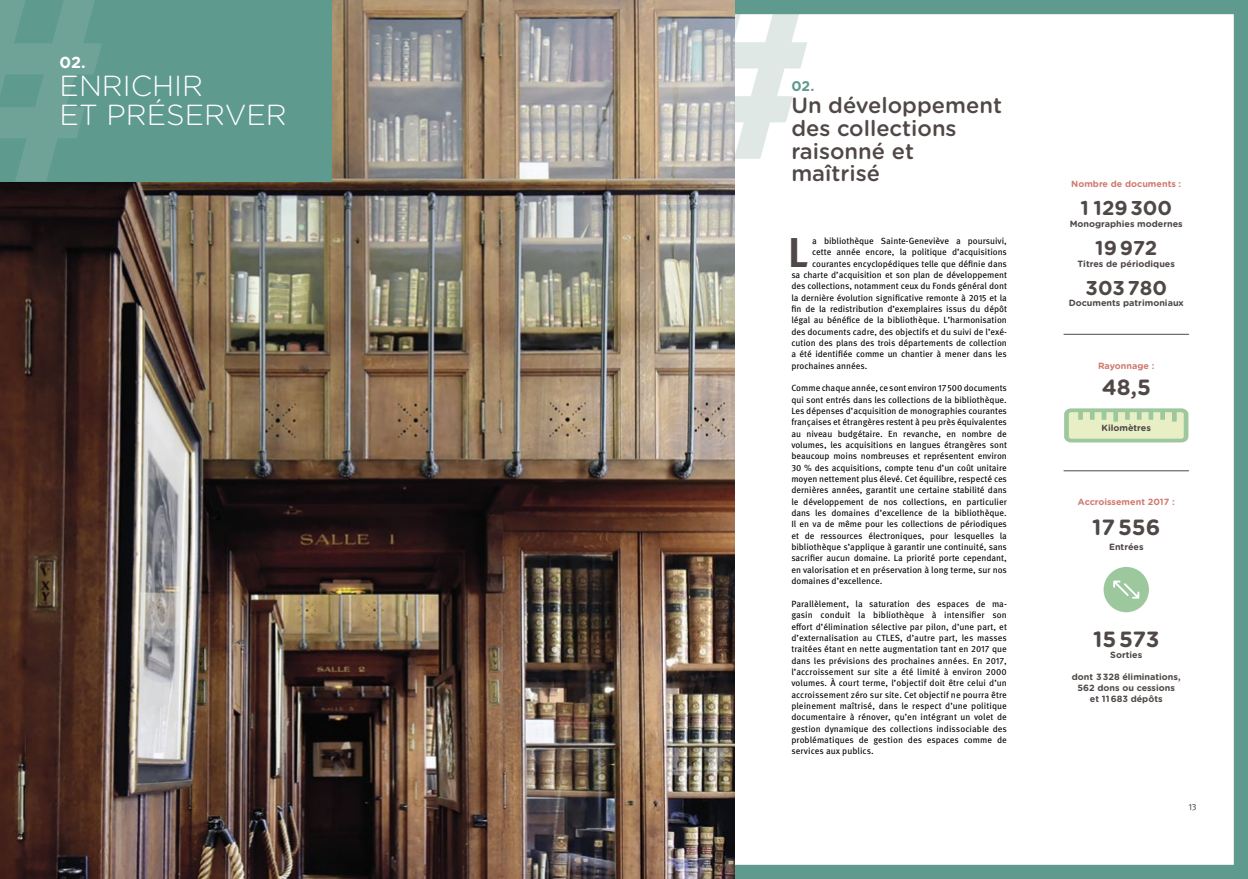
<style>
.page{position:relative;width:1248px;height:879px;background:#fff}
.page>*{position:absolute;margin:0;border:0;box-sizing:border-box;transform-origin:0 0}
.t1{font:700 41.6px "Meta Pro";color:#4f4846}
.t2{font:300 29px/28.3px "Gotham Rounded";color:#fff}
.t3{font:500 22px/22.7px "Gotham Rounded";color:#4f4846}
.t4{font:700 22px "Gotham Rounded";color:#4f4846}
.t5{font:700 20px "Gotham Rounded";color:#4f4846}
.t6{font:700 16px "Gotham Rounded";color:#fff}
.t7{font:700 14px "Gotham Rounded";color:#5e9a8e}
.t8{font:9px/11.3px "Meta Pro";color:#000;text-align:justify}
.t9{font:700 9px/10.8px "Gotham Rounded";color:#4f4846;text-align:center}
.t10{font:700 9px "Gotham Rounded";color:#cf7a70}
.t11{font:9px "Meta Pro";color:#393939}
</style>
<div class="page">
<svg style="left:734px;top:0;width:513px;height:879px"></svg>
<img style="left:0;top:0;width:734px;height:879px">
<hr style="left:1063px;top:334px;width:125px;height:1px;background:#4f4846">
<hr style="left:1063px;top:470px;width:125px;height:1px;background:#4f4846">
<svg style="left:1063px;top:408px;width:125px;height:34px;background:#cfe2b9"></svg>
<svg style="left:1103px;top:567px;width:45px;height:45px"></svg>
<div style="left:0;top:0;width:332px;height:181px;background:#5e9a8e"></div>
<svg style="left:0;top:0;width:102px;height:181px"></svg>
<h3 class="t6" style="left:60px;top:51px;width:28px">02.</h3>
<h2 class="t2" style="left:60px;top:71px;width:229px">ENRICHIR<br>ET PRÉSERVER</h2>
<h3 class="t7" style="left:791px;top:75px;width:25px">02.</h3>
<h3 class="t3" style="left:791px;top:93px;width:212px">Un développement des collections raisonné et maîtrisé</h3>
<h1 class="t1" style="left:788px;top:226px;width:21px">L</h1>
<p class="t8" style="left:812px;top:235px;width:196px">a bibliothèque Sainte-Geneviève a poursuivi,</p>
<p class="t8" style="left:812px;top:247px;width:196px">cette année encore, la politique d’acquisitions</p>
<p class="t8" style="left:812px;top:258px;width:196px">courantes encyclopédiques telle que définie dans</p>
<p class="t8" style="left:791px;top:269px;width:217px">sa charte d’acquisition et son plan de développement</p>
<p class="t8" style="left:791px;top:281px;width:217px">des collections, notamment ceux du Fonds général dont</p>
<p class="t8" style="left:791px;top:292px;width:217px">la dernière évolution significative remonte à 2015 et la</p>
<p class="t8" style="left:791px;top:303px;width:217px">fin de la redistribution d’exemplaires issus du dépôt</p>
<p class="t8" style="left:791px;top:315px;width:217px">légal au bénéfice de la bibliothèque. L’harmonisation</p>
<p class="t8" style="left:791px;top:326px;width:217px">des documents cadre, des objectifs et du suivi de l’exé-</p>
<p class="t8" style="left:791px;top:337px;width:217px">cution des plans des trois départements de collection</p>
<p class="t8" style="left:791px;top:349px;width:217px">a été identifiée comme un chantier à mener dans les</p>
<p class="t8" style="left:791px;top:360px;width:78px">prochaines années.</p>
<p class="t8" style="left:791px;top:383px;width:217px">Comme chaque année, ce sont environ 17500 documents qui sont entrés dans les collections de la bibliothèque.<br>Les dépenses d’acquisition de monographies courantes françaises et étrangères restent à peu près équivalentes au niveau budgétaire. En revanche, en nombre de volumes, les acquisitions en langues étrangères sont beaucoup moins nombreuses et représentent environ 30 % des acquisitions, compte tenu d’un coût unitaire moyen nettement plus élevé. Cet équilibre, respecté ces dernières années, garantit une certaine stabilité dans le développement de nos collections, en particulier dans les domaines d’excellence de la bibliothèque.<br>Il en va de même pour les collections de périodiques et de ressources électroniques, pour lesquelles la bibliothèque s’applique à garantir une continuité, sans sacrifier aucun domaine. La priorité porte cependant, en valorisation et en préservation à long terme, sur nos domaines d’excellence.</p>
<p class="t8" style="left:791px;top:598px;width:217px">Parallèlement, la saturation des espaces de ma&shy;gasin conduit la bibliothèque à intensifier son effort d’élimination sélective par pilon, d’une part, et d’externalisation au CTLES, d’autre part, les masses traitées étant en nette augmentation tant en 2017 que dans les prévisions des prochaines années. En 2017, l’accroissement sur site a été limité à environ 2000 volumes. À court terme, l’objectif doit être celui d’un accroissement zéro sur site. Cet objectif ne pourra être pleinement maîtrisé, dans le respect d’une politique documentaire à rénover, qu’en intégrant un volet de gestion dynamique des collections indissociable des problématiques de gestion des espaces comme de services aux publics.</p>
<p class="t10" style="left:1071px;top:177px;width:111px">Nombre de documents :</p>
<h3 class="t5" style="left:1080px;top:194px;width:93px">1 129 300</h3>
<p class="t9" style="left:1069px;top:218px;width:114px">Monographies modernes</p>
<h3 class="t5" style="left:1095px;top:233px;width:63px">19 972</h3>
<p class="t9" style="left:1077px;top:258px;width:99px">Titres de périodiques</p>
<h3 class="t5" style="left:1085px;top:273px;width:83px">303 780</h3>
<p class="t9" style="left:1068px;top:297px;width:116px">Documents patrimoniaux</p>
<p class="t10" style="left:1097px;top:359px;width:58px">Rayonnage :</p>
<h3 class="t4" style="left:1101px;top:371px;width:51px">48,5</h3>
<p class="t9" style="left:1101px;top:422px;width:51px">Kilomètres</p>
<p class="t10" style="left:1077px;top:495px;width:98px">Accroissement 2017 :</p>
<h3 class="t4" style="left:1092px;top:511px;width:70px">17 556</h3>
<p class="t9" style="left:1108px;top:541px;width:36px">Entrées</p>
<h3 class="t4" style="left:1093px;top:623px;width:68px">15 573</h3>
<p class="t9" style="left:1110px;top:649px;width:33px">Sorties</p>
<p class="t9" style="left:1071px;top:671px;width:110px">dont 3 328 éliminations,<br>562 dons ou cessions et 11 683 dépôts</p>
<p class="t11" style="left:1188px;top:801px;width:10px">13</p>
</div>
